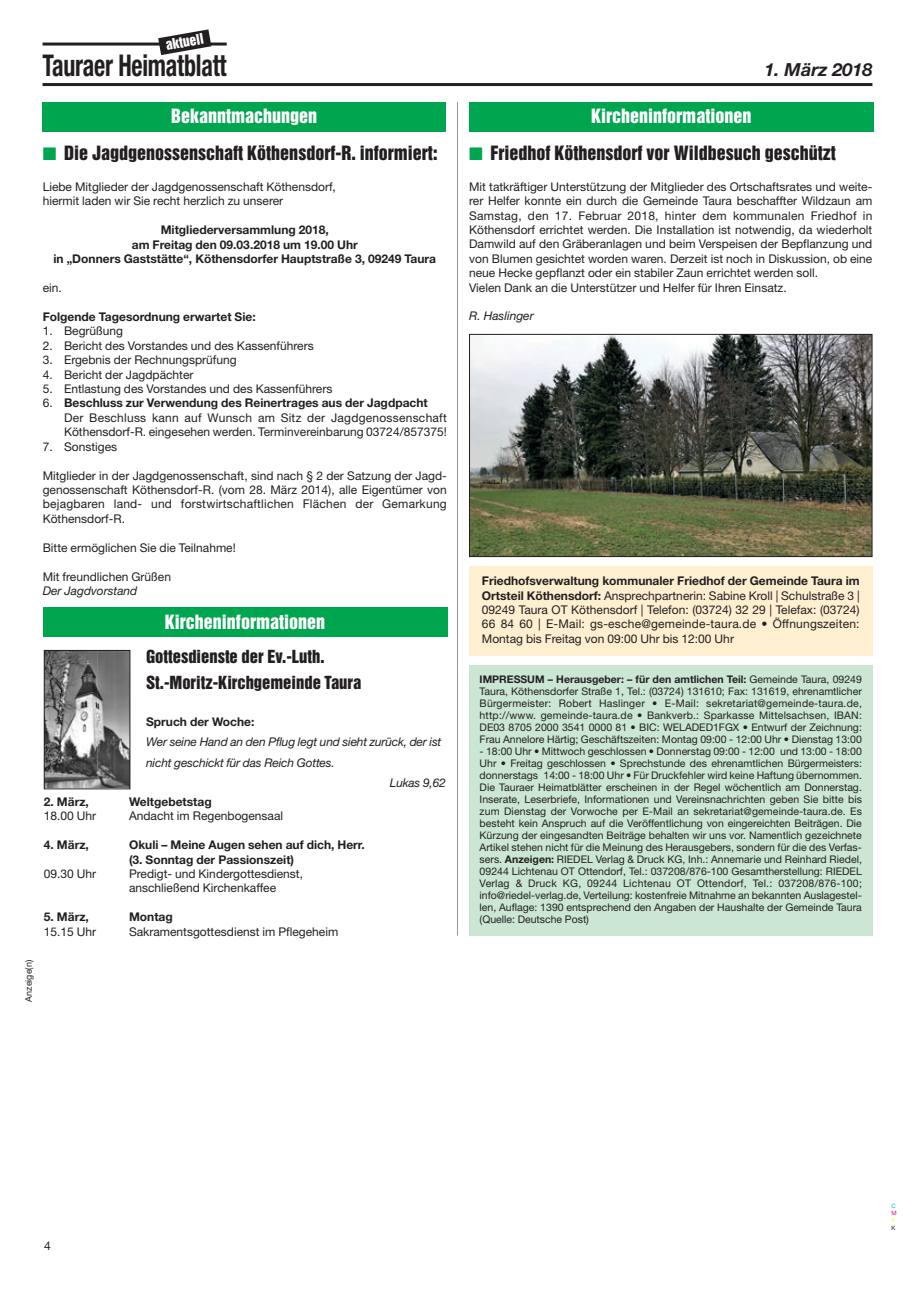
<style>
.page{position:relative;width:915px;height:1293px;background:#fff}
.page>*{position:absolute;margin:0;border:0;box-sizing:border-box;transform-origin:0 0}
.t1{font:700 condensed 30px "Helvetica Neue";letter-spacing:-.01em;color:#231f20;scale:.8 1}
.t2{font:18px "Helvetica Inserat";color:#231f20}
.t3{font:18px "Helvetica Inserat";color:#fff}
.t4{font:italic 700 18px "Helvetica Neue";color:#231f20}
.t5{font:16.5px/25.8px "Helvetica Inserat";color:#231f20}
.t6{font:13.5px "Helvetica Inserat";color:#fff}
.t7{font:12px/14.4px "Helvetica Neue";color:#231f20}
.t8{font:700 12px/14.4px "Helvetica Neue";color:#231f20}
.t9{font:italic 12px "Helvetica Neue";letter-spacing:-.015em;color:#231f20}
.t10{font:10.5px/12px "Helvetica Neue";color:#231f20;text-align:justify}
.t11{font:9px "Helvetica Neue";color:#231f20}
.t12{font:6px "Helvetica Neue";color:#00aeef}
.t13{font:6px "Helvetica Neue";color:#ed028c}
.t14{font:6px "Helvetica Neue";color:#fff101}
.t15{font:6px "Helvetica Neue";color:#231f20}
.s1{color:#00a54f}
.s2{font-weight:700}
</style>
<div class="page">
<div style="left:469px;top:566px;width:403px;height:89px;background:#feefd0"></div>
<hr style="left:43px;top:83px;width:829px;height:3px;background:#231f20">
<hr style="left:43px;top:43px;width:184px;height:3px;background:#231f20">
<svg style="left:158px;top:29px;width:53px;height:26px"></svg>
<div style="left:469px;top:665px;width:403px;height:270px;background:#cbe6d3"></div>
<div style="left:43px;top:607px;width:404px;height:30px;background:#00a54f"></div>
<img style="left:46px;top:652px;width:82px;height:135px">
<div style="left:44px;top:650px;width:86px;height:139px;border:1px solid #231f20"></div>
<div style="left:43px;top:102px;width:402px;height:30px;background:#00a54f"></div>
<hr style="left:457px;top:102px;width:1px;height:833px;background:#939598">
<img style="left:471px;top:336px;width:399px;height:219px">
<div style="left:469px;top:334px;width:403px;height:223px;border:1px solid #231f20"></div>
<div style="left:469px;top:102px;width:404px;height:30px;background:#00a54f"></div>
<p class="t6" style="left:165px;top:40px;width:40px;rotate:-10deg">aktuell</p>
<h1 class="t1" style="left:43px;top:54px;width:231px">Tauraer Heimatblatt</h1>
<h2 class="t4" style="left:764px;top:63px;width:109px">1. März 2018</h2>
<p class="t11" style="left:26px;top:1001px;width:43px;rotate:-90deg">Anzeige(n)</p>
<h2 class="t3" style="left:171px;top:109px;width:148px">Bekanntmachungen</h2>
<h2 class="t2" style="left:43px;top:145px;width:396px"><span class="s1">■</span> Die Jagdgenossenschaft Köthensdorf-R. informiert:</h2>
<p class="t7" style="left:43px;top:180px;width:294px">Liebe Mitglieder der Jagdgenossenschaft Köthensdorf, hiermit laden wir Sie recht herzlich zu unserer</p>
<p class="t8" style="left:53px;top:224px;width:384px;text-align:center">Mitgliederversammlung 2018,<br>am Freitag den 09.03.2018 um 19.00 Uhr<br>in „Donners Gaststätte“, Köthensdorfer Hauptstraße 3, 09249 Taura</p>
<p class="t7" style="left:43px;top:282px;width:21px">ein.</p>
<p class="t8" style="left:43px;top:310px;width:214px">Folgende Tagesordnung erwartet Sie:</p>
<p class="t7" style="left:43px;top:325px;width:82px">1. Begrüßung</p>
<p class="t7" style="left:43px;top:339px;width:272px">2. Bericht des Vorstandes und des Kassenführers</p>
<p class="t7" style="left:43px;top:354px;width:195px">3. Ergebnis der Rechnungsprüfung</p>
<p class="t7" style="left:43px;top:368px;width:152px">4. Bericht der Jagdpächter</p>
<p class="t7" style="left:43px;top:383px;width:291px">5. Entlastung des Vorstandes und des Kassenführers</p>
<p class="t7" style="left:64px;top:397px;width:384px;text-indent:-21px">6. <span class="s2">Beschluss zur Verwendung des Reinertrages aus der Jagdpacht<br></span>Der Beschluss kann auf Wunsch am Sitz der Jagdgenossenschaft<br>Köthensdorf-R. eingesehen werden. Terminvereinbarung 03724/857375!</p>
<p class="t7" style="left:43px;top:440px;width:76px">7. Sonstiges</p>
<p class="t7" style="left:43px;top:469px;width:405px;text-align:justify">Mitglieder in der Jagdgenossenschaft, sind nach § 2 der Satzung der Jagd&shy;genossenschaft Köthensdorf-R. (vom 28. März 2014), alle Eigentümer von bejagbaren land- und forstwirtschaftlichen Flächen der Gemarkung Köthensdorf-R.</p>
<p class="t7" style="left:43px;top:541px;width:194px">Bitte ermöglichen Sie die Teilnahme!</p>
<p class="t7" style="left:43px;top:570px;width:130px">Mit freundlichen Grüßen</p>
<p class="t9" style="left:43px;top:586px;width:96px">Der Jagdvorstand</p>
<h2 class="t3" style="left:165px;top:614px;width:162px">Kircheninformationen</h2>
<h3 class="t5" style="left:146px;top:644px;width:216px">Gottesdienste der Ev.-Luth.<br>St.-Moritz-Kirchgemeinde Taura</h3>
<p class="t8" style="left:146px;top:715px;width:110px">Spruch der Woche:</p>
<p class="t9" style="left:146px;top:737px;width:297px">Wer seine Hand an den Pflug legt und sieht zurück, der ist</p>
<p class="t9" style="left:146px;top:758px;width:190px">nicht geschickt für das Reich Gottes.</p>
<p class="t9" style="left:390px;top:778px;width:57px">Lukas 9,62</p>
<p class="t8" style="left:44px;top:795px;width:47px">2. März,</p>
<p class="t8" style="left:129px;top:795px;width:84px">Weltgebetstag</p>
<p class="t7" style="left:44px;top:810px;width:54px">18.00 Uhr</p>
<p class="t7" style="left:129px;top:810px;width:156px">Andacht im Regenbogensaal</p>
<p class="t8" style="left:44px;top:839px;width:47px">4. März,</p>
<p class="t8" style="left:129px;top:839px;width:237px">Okuli – Meine Augen sehen auf dich, Herr. (3. Sonntag der Passionszeit)</p>
<p class="t7" style="left:44px;top:867px;width:54px">09.30 Uhr</p>
<p class="t7" style="left:129px;top:867px;width:175px">Predigt- und Kindergottesdienst, anschließend Kirchenkaffee</p>
<p class="t8" style="left:44px;top:911px;width:47px">5. März,</p>
<p class="t8" style="left:129px;top:911px;width:45px">Montag</p>
<p class="t7" style="left:44px;top:925px;width:54px">15.15 Uhr</p>
<p class="t7" style="left:129px;top:925px;width:211px">Sakramentsgottesdienst im Pflegeheim</p>
<h2 class="t3" style="left:591px;top:109px;width:162px">Kircheninformationen</h2>
<h2 class="t2" style="left:469px;top:145px;width:368px"><span class="s1">■</span> Friedhof Köthensdorf vor Wildbesuch geschützt</h2>
<p class="t7" style="left:469px;top:180px;width:404px">Mit tatkräftiger Unterstützung der Mitglieder des Ortschaftsrates und weite&shy;rer Helfer konnte ein durch die Gemeinde Taura beschaffter Wildzaun am Samstag, den 17. Februar 2018, hinter dem kommunalen Friedhof in Köthensdorf errichtet werden. Die Installation ist notwendig, da wiederholt Damwild auf den Gräberanlagen und beim Verspeisen der Bepflanzung und von Blumen gesichtet worden waren. Derzeit ist noch in Diskussion, ob eine neue Hecke gepflanzt oder ein stabiler Zaun errichtet werden soll.<br>Vielen Dank an die Unterstützer und Helfer für Ihren Einsatz.</p>
<p class="t9" style="left:469px;top:312px;width:66px">R. Haslinger</p>
<p class="t7" style="left:481px;top:575px;width:379px;text-align:justify"><span class="s2">Friedhofsverwaltung kommunaler Friedhof der Gemeinde Taura im Ortsteil Köthensdorf:</span> Ansprechpartnerin: Sabine Kroll | Schulstraße 3 | 09249 Taura OT Köthensdorf | Telefon: (03724) 32 29 | Telefax: (03724)<br>66 84 60 | E-Mail: gs-esche@gemeinde-taura.de • Öffnungszeiten:<br>Montag bis Freitag von 09:00 Uhr bis 12:00 Uhr</p>
<p class="t10" style="left:479px;top:674px;width:383px"><span class="s2">IMPRESSUM – Herausgeber: – für den amtlichen Teil:</span> Gemeinde Taura, 09249<br>Taura, Köthensdorfer Straße 1, Tel.: (03724) 131610; Fax: 131619, ehrenamtlicher Bürgermeister: Robert Haslinger • E-Mail: sekretariat@gemeinde-taura.de, http://www. gemeinde-taura.de • Bankverb.: Sparkasse Mittelsachsen, IBAN:<br>DE03 8705 2000 3541 0000 81 • BIC: WELADED1FGX • Entwurf der Zeichnung:<br>Frau Annelore Härtig; Geschäftszeiten: Montag 09:00 - 12:00 Uhr • Dienstag 13:00</p>
<p class="t10" style="left:479px;top:746px;width:383px">- 18:00 Uhr • Mittwoch geschlossen • Donnerstag 09:00 - 12:00 und 13:00 - 18:00<br>Uhr • Freitag geschlossen • Sprechstunde des ehrenamtlichen Bürgermeisters: donnerstags 14:00 - 18:00 Uhr • Für Druckfehler wird keine Haftung übernommen.<br>Die Tauraer Heimatblätter erscheinen in der Regel wöchentlich am Donnerstag.<br>Inserate, Leserbriefe, Informationen und Vereinsnachrichten geben Sie bitte bis zum Dienstag der Vorwoche per E-Mail an sekretariat@gemeinde-taura.de. Es besteht kein Anspruch auf die Veröffent lichung von eingereichten Beiträgen. Die Kürzung der eingesandten Beiträge behalten wir uns vor. Namentlich gezeichnete Artikel stehen nicht für die Meinung des Herausgebers, sondern für die des Verfas&shy;sers. <span class="s2">Anzeigen:</span> RIEDEL Verlag &amp; Druck KG, Inh.: Annemarie und Reinhard Riedel, 09244 Lichtenau OT Ottendorf, Tel.: 037208/876-100 Gesamt herstellung: RIEDEL Verlag &amp; Druck KG, 09244 Lichtenau OT Ottendorf, Tel.: 037208/876-100; info@riedel-verlag.de, Verteilung: kostenfreie Mitnahme an bekannten Auslagestel&shy;len, Auflage: 1390 entsprechend den Angaben der Haushalte der Gemeinde Taura (Quelle: Deutsche Post)</p>
<p class="t7" style="left:44px;top:1239px;width:8px">4</p>
<p class="t12" style="left:891px;top:1203px;width:6px">C</p>
<p class="t13" style="left:891px;top:1211px;width:7px">M</p>
<p class="t14" style="left:891px;top:1218px;width:5px">Y</p>
<p class="t15" style="left:891px;top:1225px;width:6px">K</p>
</div>
